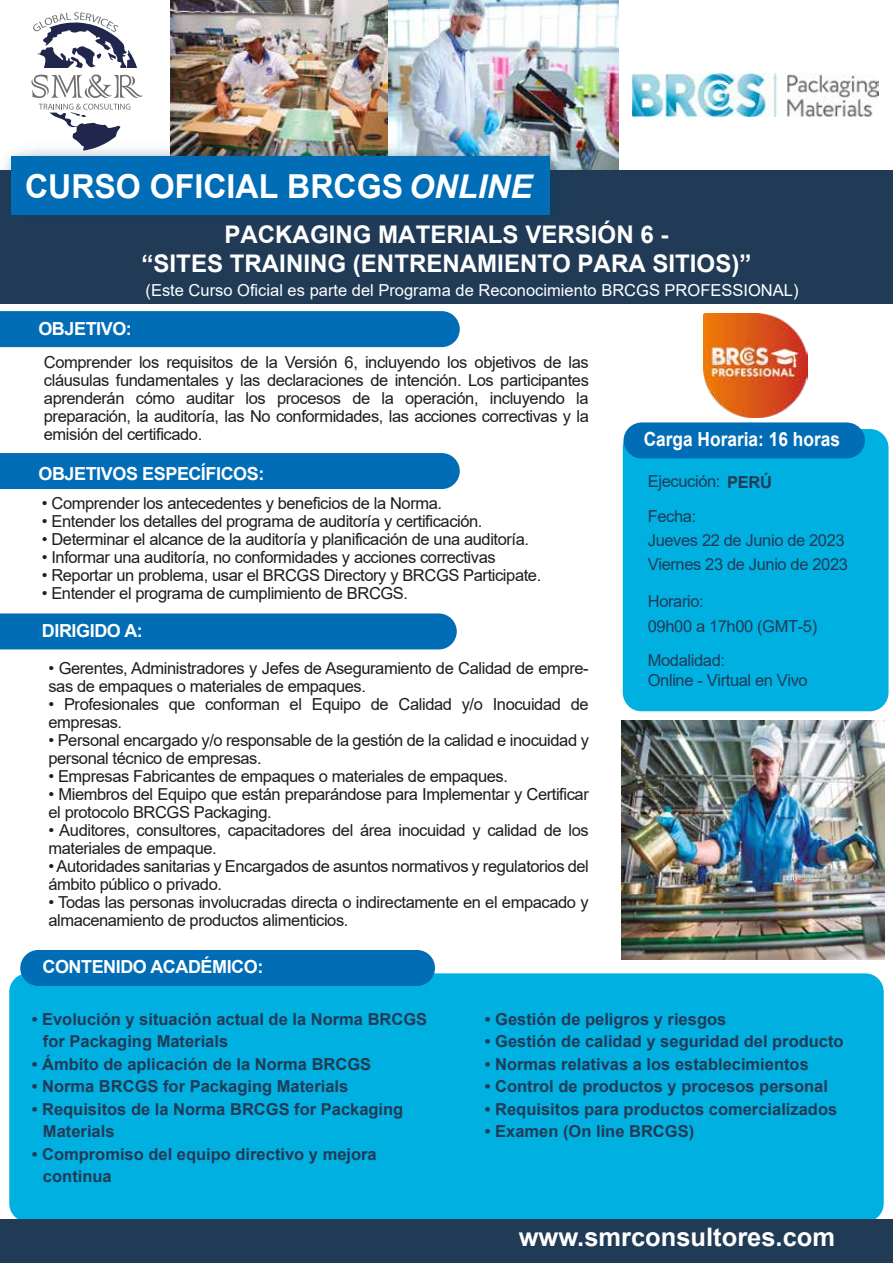
<style>
.page{position:relative;width:893px;height:1263px;background:#fff}
.page>*{position:absolute;margin:0;border:0;box-sizing:border-box;transform-origin:0 0}
.t1{font:700 33px "Arial";color:#fff}
.t2{font:700 25.5px "Arial";color:#fff}
.t3{font:700 24.3px/29px "Arial";color:#fff;text-align:center}
.t4{font:700 19.5px "Arial";color:#fff;scale:.89 1}
.t5{font:700 18px "Arial";letter-spacing:-.025em;color:#fff}
.t6{font:16.5px/18px "Arial";letter-spacing:-.025em;color:#1d1d1b}
.t7{font:700 16.5px/22.5px "Arial";color:#213b57}
.t8{font:16.5px/35.2px "Arial";letter-spacing:-.025em;color:#213b57}
.t9{font:16.5px "Arial";color:#fff}
.s1{font-style:italic;font-size:32.7px}
.s2{font-weight:700}
</style>
<div class="page">
<img style="left:171px;top:0;width:217px;height:111px">
<img style="left:388px;top:0;width:230px;height:170px">
<div style="left:9px;top:973px;width:875px;height:249px;background:#00b0e1;border-radius:18px"></div>
<div style="left:0;top:613px;width:457px;height:36px;background:#006db6"></div>
<div style="left:0;top:453px;width:460px;height:36px;background:#006db6"></div>
<div style="left:0;top:1219px;width:893px;height:44px;background:#213b57"></div>
<div style="left:20px;top:950px;width:415px;height:36px;background:#006db6;border-radius:18px"></div>
<svg style="left:31px;top:75px;width:112px;height:23px"></svg>
<svg style="left:39px;top:104px;width:91px;height:6px"></svg>
<svg style="left:33px;top:12px;width:104px;height:56px"></svg>
<div style="left:0;top:311px;width:460px;height:36px;background:#006db6"></div>
<img style="left:622px;top:720px;width:262px;height:239px">
<div style="left:0;top:170px;width:893px;height:134px;background:#213b57"></div>
<img style="left:4px;top:111px;width:602px;height:104px">
<div style="left:11px;top:156px;width:538px;height:58px;background:#006db6"></div>
<div style="left:623px;top:429px;width:265px;height:282px;background:#00b0e1;border-radius:19px"></div>
<div style="left:623px;top:422px;width:242px;height:36px;background:#006db6;border-radius:18px"></div>
<img style="left:704px;top:314px;width:104px;height:104px">
<img style="left:632px;top:74px;width:247px;height:42px">
<h1 class="t1" style="left:25px;top:163px;width:509px">CURSO OFICIAL BRCGS <span class="s1">ONLINE</span></h1>
<h3 class="t3" style="left:142px;top:221px;width:611px">PACKAGING MATERIALS VERSIÓN 6 -<br>“SITES TRAINING (ENTRENAMIENTO PARA SITIOS)”</h3>
<p class="t5" style="left:38px;top:315px;width:95px">OBJETIVO:</p>
<p class="t9" style="left:146px;top:278px;width:654px">(Este Curso Oficial es parte del Programa de Reconocimiento BRCGS PROFESSIONAL)</p>
<p class="t6" style="left:44px;top:353px;width:547px;text-align:justify">Comprender los requisitos de la Versión 6, incluyendo los objetivos de las cláusulas fundamentales y las declaraciones de intención. Los participantes aprenderán cómo auditar los procesos de la operación, incluyendo la preparación, la auditoría, las No conformidades, las acciones correctivas y la emisión del certificado.</p>
<p class="t5" style="left:38px;top:461px;width:227px">OBJETIVOS ESPECÍFICOS:</p>
<p class="t6" style="left:42px;top:494px;width:402px">• Comprender los antecedentes y beneficios de la Norma.</p>
<p class="t6" style="left:42px;top:512px;width:442px">• Entender los detalles del programa de auditoría y certificación.</p>
<p class="t6" style="left:42px;top:530px;width:489px">• Determinar el alcance de la auditoría y planificación de una auditoría.</p>
<p class="t6" style="left:42px;top:548px;width:455px">• Informar una auditoría, no conformidades y acciones correctivas</p>
<p class="t6" style="left:42px;top:566px;width:501px">• Reportar un problema, usar el BRCGS Directory y BRCGS Participate.</p>
<p class="t6" style="left:42px;top:584px;width:368px">• Entender el programa de cumplimiento de BRCGS.</p>
<p class="t5" style="left:42px;top:618px;width:102px">DIRIGIDO A:</p>
<p class="t6" style="left:48px;top:659px;width:541px">• Gerentes, Administradores y Jefes de Aseguramiento de Calidad de empre&shy;sas de empaques o materiales de empaques.</p>
<p class="t6" style="left:48px;top:695px;width:542px">• Profesionales que conforman el Equipo de Calidad y/o Inocuidad de empresas.</p>
<p class="t6" style="left:48px;top:731px;width:542px">• Personal encargado y/o responsable de la gestión de la calidad e inocuidad y personal técnico de empresas.</p>
<p class="t6" style="left:48px;top:767px;width:461px">• Empresas Fabricantes de empaques o materiales de empaques.</p>
<p class="t6" style="left:48px;top:785px;width:542px">• Miembros del Equipo que están preparándose para Implementar y Certificar el protocolo BRCGS Packaging.</p>
<p class="t6" style="left:48px;top:821px;width:542px">• Auditores, consultores, capacitadores del área inocuidad y calidad de los materiales de empaque.</p>
<p class="t6" style="left:48px;top:857px;width:542px">• Autoridades sanitarias y Encargados de asuntos normativos y regulatorios del ámbito público o privado.</p>
<p class="t6" style="left:48px;top:893px;width:542px">• Todas las personas involucradas directa o indirectamente en el empacado y almacenamiento de productos alimenticios.</p>
<p class="t5" style="left:42px;top:954px;width:222px">CONTENIDO ACADÉMICO:</p>
<p class="t4" style="left:644px;top:426px;width:222px">Carga Horaria: 16 horas</p>
<p class="t8" style="left:648px;top:464px;width:126px">Ejecución: <span class="s2">PERÚ<br></span>Fecha:</p>
<p class="t8" style="left:648px;top:528px;width:202px;line-height:23.7px">Jueves 22 de Junio de 2023<br>Viernes 23 de Junio de 2023</p>
<p class="t8" style="left:648px;top:588px;width:171px;line-height:25.2px">Horario:<br>09h00 a 17h00 (GMT-5)</p>
<p class="t8" style="left:648px;top:650px;width:162px;line-height:19.8px">Modalidad:<br>Online - Virtual en Vivo</p>
<p class="t7" style="left:43px;top:1008px;width:386px;text-indent:-11px">• Evolución y situación actual de la Norma BRCGS for Packaging Materials</p>
<p class="t7" style="left:32px;top:1053px;width:341px">• Ámbito de aplicación de la Norma BRCGS</p>
<p class="t7" style="left:32px;top:1075px;width:318px">• Norma BRCGS for Packaging Materials</p>
<p class="t7" style="left:43px;top:1098px;width:362px;text-indent:-11px">• Requisitos de la Norma BRCGS for Packaging<br>Materials</p>
<p class="t7" style="left:43px;top:1143px;width:335px;text-indent:-11px">• Compromiso del equipo directivo y mejora continua</p>
<p class="t7" style="left:485px;top:1008px;width:243px">• Gestión de peligros y riesgos</p>
<p class="t7" style="left:485px;top:1030px;width:360px">• Gestión de calidad y seguridad del producto</p>
<p class="t7" style="left:485px;top:1053px;width:325px">• Normas relativas a los establecimientos</p>
<p class="t7" style="left:485px;top:1075px;width:345px">• Control de productos y procesos personal</p>
<p class="t7" style="left:485px;top:1098px;width:354px">• Requisitos para productos comercializados</p>
<p class="t7" style="left:485px;top:1120px;width:211px">• Examen (On line BRCGS)</p>
<h2 class="t2" style="left:519px;top:1219px;width:318px">www.smrconsultores.com</h2>
</div>
